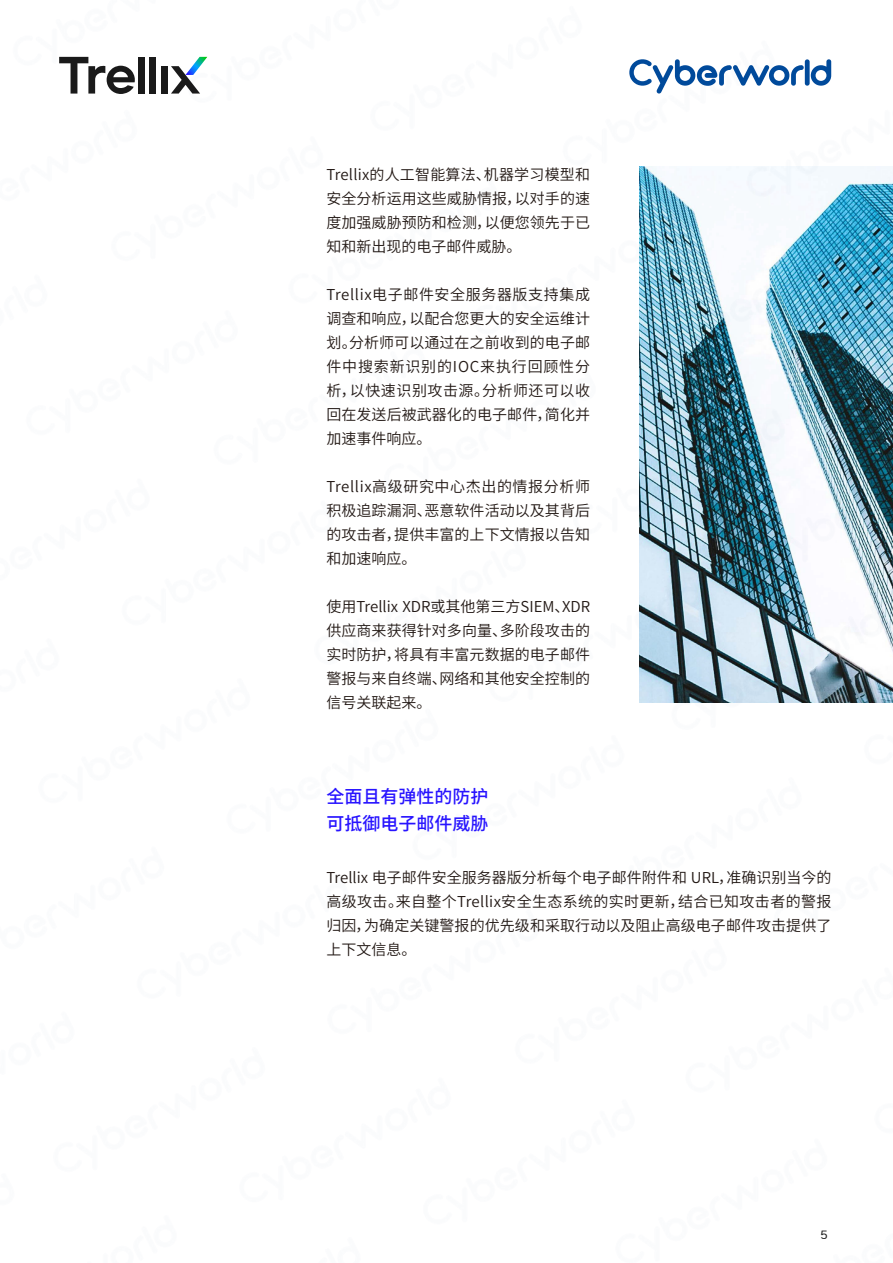
<style>
.page{position:relative;width:893px;height:1263px;background:#fff}
.page>*{position:absolute;margin:0;border:0;box-sizing:border-box;transform-origin:0 0}
.t1{font:500 18px/27px "Source Han Sans CN";color:#2814ff}
.t2{font:15px/24px "Source Han Sans CN";letter-spacing:.005em;color:#221814;text-align:justify}
.t3{font:12px "Hanchansans";color:#1a1a1a}
</style>
<div class="page">
<img style="left:59px;top:56px;width:834px;height:647px">
<svg style="left:629px;top:59px;width:202px;height:35px"></svg>
<svg style="left:59px;top:57px;width:76px;height:37px"></svg>
<div style="left:138px;top:57px;width:7px;height:37px;background:#1a1a1a"></div>
<div style="left:150px;top:57px;width:6px;height:37px;background:#1a1a1a"></div>
<div style="left:161px;top:66px;width:7px;height:28px;background:#1a1a1a"></div>
<svg style="left:171px;top:57px;width:36px;height:37px"></svg>
<p class="t2" style="left:326px;top:163px;width:265px">Trellix的人工智能算法、机器学习模型和安全分析运用这些威胁情报，以对手的速度加强威胁预防和检测，以便您领先于已知和新出现的电子邮件威胁。</p>
<p class="t2" style="left:326px;top:283px;width:265px">Trellix电子邮件安全服务器版支持集成调查和响应，以配合您更大的安全运维计划。分析师可以通过在之前收到的电子邮件中搜索新识别的IOC来执行回顾性分析，以快速识别攻击源。分析师还可以收回在发送后被武器化的电子邮件，简化并加速事件响应。</p>
<p class="t2" style="left:326px;top:475px;width:265px">Trellix高级研究中心杰出的情报分析师积极追踪漏洞、恶意软件活动以及其背后的攻击者，提供丰富的上下文情报以告知和加速响应。</p>
<p class="t2" style="left:326px;top:595px;width:265px">使用Trellix XDR或其他第三方SIEM、XDR供应商来获得针对多向量、多阶段攻击的实时防护，将具有丰富元数据的电子邮件警报与来自终端、网络和其他安全控制的信号关联起来。</p>
<p class="t1" style="left:326px;top:783px;width:163px">全面且有弹性的防护可抵御电子邮件威胁</p>
<p class="t2" style="left:326px;top:865px;width:507px">Trellix 电子邮件安全服务器版分析每个电子邮件附件和 URL，准确识别当今的高级攻击。来自整个Trellix安全生态系统的实时更新，结合已知攻击者的警报归因，为确定关键警报的优先级和采取行动以及阻止高级电子邮件攻击提供了上下文信息。</p>
<p class="t3" style="left:820px;top:1229px;width:9px">5</p>
</div>
